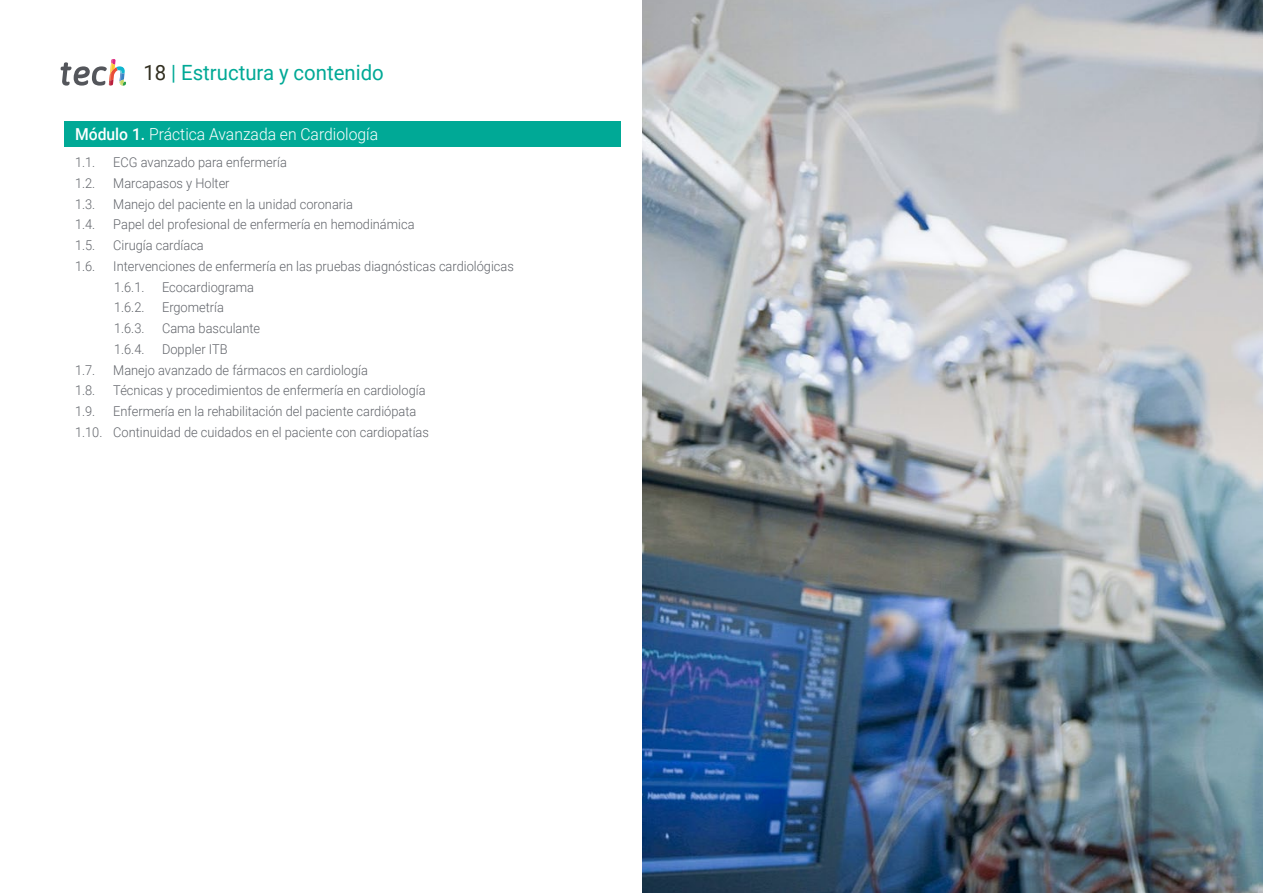
<style>
.page{position:relative;width:1263px;height:893px;background:#fff}
.page>*{position:absolute;margin:0;border:0;box-sizing:border-box;transform-origin:0 0}
.t1{font:21px "Roboto";color:#00a996}
.t2{font:300 16.5px "Roboto";color:#fff;scale:.95 1}
.t3{font:300 13.5px/20.7px "Roboto";color:#61646a;scale:.95 1}
.s1{color:#312e20}
.s2{font-weight:500}
</style>
<div class="page">
<div style="left:64px;top:121px;width:557px;height:25px;background:#00a996"></div>
<svg style="left:61px;top:59px;width:65px;height:27px"></svg>
<img style="left:642px;top:0;width:621px;height:893px">
<h1 class="t1" style="left:144px;top:57px;width:242px"><span class="s1">18</span> | Estructura y contenido</h1>
<p class="t2" style="left:75px;top:123px;width:320px"><span class="s2">Módulo 1.</span> Práctica Avanzada en Cardiología</p>
<p class="t3" style="left:75px;top:151px;width:23px">1.1.</p>
<p class="t3" style="left:113px;top:151px;width:184px">ECG avanzado para enfermería</p>
<p class="t3" style="left:75px;top:172px;width:23px">1.2.</p>
<p class="t3" style="left:113px;top:172px;width:124px">Marcapasos y Holter</p>
<p class="t3" style="left:75px;top:193px;width:23px">1.3.</p>
<p class="t3" style="left:113px;top:193px;width:254px">Manejo del paciente en la unidad coronaria</p>
<p class="t3" style="left:75px;top:214px;width:23px">1.4.</p>
<p class="t3" style="left:113px;top:214px;width:319px">Papel del profesional de enfermería en hemodinámica</p>
<p class="t3" style="left:75px;top:234px;width:23px">1.5.</p>
<p class="t3" style="left:113px;top:234px;width:97px">Cirugía cardíaca</p>
<p class="t3" style="left:75px;top:255px;width:23px">1.6.</p>
<p class="t3" style="left:113px;top:255px;width:423px">Intervenciones de enfermería en las pruebas diagnósticas cardiológicas<br>1.6.1.</p>
<p class="t3" style="left:162px;top:276px;width:98px">Ecocardiograma</p>
<p class="t3" style="left:114px;top:297px;width:34px">1.6.2.</p>
<p class="t3" style="left:162px;top:297px;width:67px">Ergometría</p>
<p class="t3" style="left:114px;top:317px;width:34px">1.6.3.</p>
<p class="t3" style="left:162px;top:317px;width:105px">Cama basculante</p>
<p class="t3" style="left:114px;top:338px;width:34px">1.6.4.</p>
<p class="t3" style="left:162px;top:338px;width:70px">Doppler ITB</p>
<p class="t3" style="left:75px;top:359px;width:23px">1.7.</p>
<p class="t3" style="left:113px;top:359px;width:270px">Manejo avanzado de fármacos en cardiología</p>
<p class="t3" style="left:75px;top:380px;width:23px">1.8.</p>
<p class="t3" style="left:113px;top:380px;width:330px">Técnicas y procedimientos de enfermería en cardiología</p>
<p class="t3" style="left:75px;top:400px;width:23px">1.9.</p>
<p class="t3" style="left:75px;top:400px;width:374px;text-indent:38px">Enfermería en la rehabilitación del paciente cardiópata<br>1.10. Continuidad de cuidados en el paciente con cardiopatías</p>
</div>
